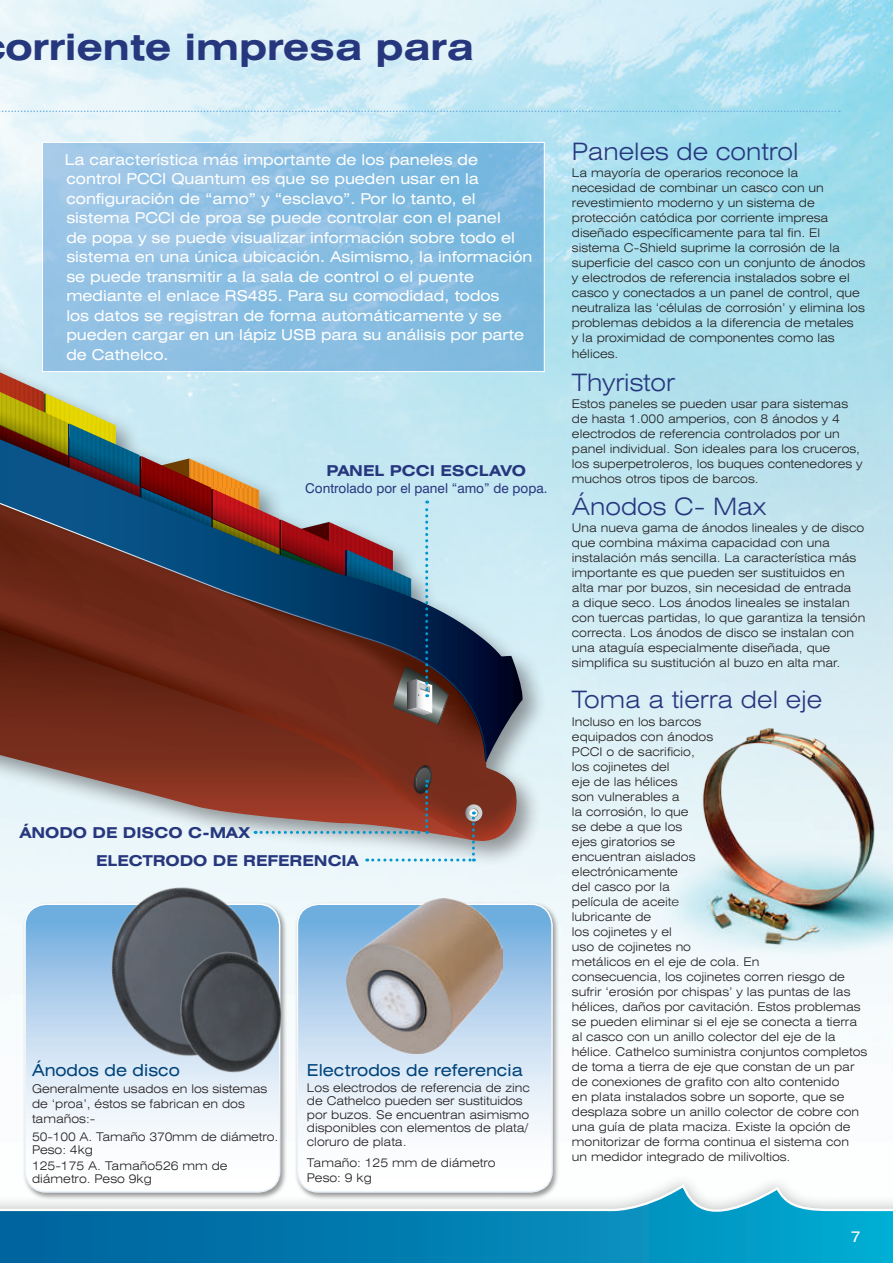
<style>
.page{position:relative;width:893px;height:1263px;background:#fff}
.page>*{position:absolute;margin:0;border:0;box-sizing:border-box;transform-origin:0 0}
.t1{font:700 expanded 36.45px "Swiss 721 BT";color:#27377e}
.t2{font:300 expanded 24px "Swiss 721 BT";color:#27377e}
.t3{font:expanded 16.5px "Swiss 721 BT";color:#00447b}
.t4{font:expanded 15px/19.5px "Swiss 721 BT";color:#fff}
.t5{font:700 expanded 15px/27.6px "Swiss 721 BT";color:#27377e}
.t6{font:13.5px "Swiss 721 BT";color:#27377e}
.t7{font:300 expanded 12px/15px "Swiss 721 BT";color:#231f20}
</style>
<div class="page">
<img style="left:0;top:0;width:893px;height:995px">
<svg style="left:0;top:1182px;width:893px;height:81px"></svg>
<svg style="left:548px;top:111px;width:292px;height:1px"></svg>
<div style="left:22px;top:901px;width:265px;height:299px;background:#231f20;opacity:.45"></div>
<svg style="left:25px;top:904px;width:255px;height:288px"></svg>
<div style="left:24px;top:903px;width:256px;height:290px;border:2px solid #fff;border-radius:21px"></div>
<div style="left:295px;top:901px;width:265px;height:299px;background:#231f20;opacity:.45"></div>
<svg style="left:297px;top:904px;width:255px;height:288px"></svg>
<div style="left:297px;top:903px;width:256px;height:290px;border:2px solid #fff;border-radius:21px"></div>
<img style="left:346px;top:899px;width:157px;height:154px">
<img style="left:654px;top:701px;width:239px;height:267px">
<div style="left:0;top:69px;width:548px;height:798px;background:#231f20;opacity:.45"></div>
<svg style="left:0;top:300px;width:517px;height:541px;background:#a4b4c3"></svg>
<svg style="left:0;top:346px;width:411px;height:13px;background:#94c3e4"></svg>
<svg style="left:449px;top:439px;width:75px;height:323px;background:#a3bdca"></svg>
<svg style="left:0;top:503px;width:487px;height:259px;background:#764a45"></svg>
<svg style="left:465px;top:804px;width:18px;height:18px"></svg>
<svg style="left:465px;top:804px;width:17px;height:17px"></svg>
<svg style="left:0;top:359px;width:449px;height:366px;background:#7a7173"></svg>
<svg style="left:255px;top:765px;width:223px;height:96px;background:#a17269"></svg>
<img style="left:78px;top:863px;width:214px;height:219px">
<img style="left:172px;top:945px;width:118px;height:135px">
<h1 class="t1" style="left:5px;top:26px;width:470px">orriente impresa para</h1>
<p class="t4" style="left:65px;top:149px;width:469px">La característica más importante de los paneles de control PCCI Quantum es que se pueden usar en la configuración de “amo” y “esclavo”. Por lo tanto, el sistema PCCI de proa se puede controlar con el panel<br>de popa y se puede visualizar información sobre todo el sistema en una única ubicación. Asimismo, la información se puede transmitir a la sala de control o el puente mediante el enlace RS485. Para su comodidad, todos<br>los datos se registran de forma automáticamente y se pueden cargar en un lápiz USB para su análisis por parte de Cathelco.</p>
<p class="t5" style="left:326px;top:457px;width:201px">PANEL PCCI ESCLAVO</p>
<p class="t6" style="left:305px;top:480px;width:244px">Controlado por el panel “amo” de popa.</p>
<p class="t5" style="left:96px;top:819px;width:264px;text-indent:-76px">ÁNODO DE DISCO C-MAX<br>ELECTRODO DE REFERENCIA</p>
<h3 class="t3" style="left:32px;top:1060px;width:149px">Ánodos de disco</h3>
<p class="t7" style="left:32px;top:1081px;width:237px">Generalmente usados en los sistemas de ‘proa’, éstos se fabrican en dos tamaños:-</p>
<p class="t7" style="left:32px;top:1130px;width:248px;line-height:13.5px">50-100 A. Tamaño 370mm de diámetro.<br>Peso: 4kg</p>
<p class="t7" style="left:32px;top:1159px;width:197px;line-height:13.5px">125-175 A. Tamaño526 mm de diámetro. Peso 9kg</p>
<h3 class="t3" style="left:307px;top:1060px;width:217px">Electrodos de referencia</h3>
<p class="t7" style="left:307px;top:1080px;width:224px;line-height:13.5px">Los electrodos de referencia de zinc de Cathelco pueden ser sustituidos por buzos. Se encuentran asimismo disponibles con elementos de plata/ cloruro de plata.</p>
<p class="t7" style="left:307px;top:1155px;width:190px">Tamaño: 125 mm de diámetro<br>Peso: 9 kg</p>
<h2 class="t2" style="left:572px;top:137px;width:228px">Paneles de control</h2>
<p class="t7" style="left:572px;top:166px;width:295px">La mayoría de operarios reconoce la<br>necesidad de combinar un casco con un revestimiento moderno y un sistema de protección catódica por corriente impresa diseñado específicamente para tal fin. El sistema C-Shield suprime la corrosión de la superficie del casco con un conjunto de ánodos y electrodos de referencia instalados sobre el casco y conectados a un panel de control, que neutraliza las ‘células de corrosión’ y elimina los problemas debidos a la diferencia de metales<br>y la proximidad de componentes como las hélices.</p>
<h2 class="t2" style="left:572px;top:368px;width:105px">Thyristor</h2>
<p class="t7" style="left:572px;top:396px;width:292px">Estos paneles se pueden usar para sistemas de hasta 1.000 amperios, con 8 ánodos y 4 electrodos de referencia controlados por un panel individual. Son ideales para los cruceros, los superpetroleros, los buques contenedores y muchos otros tipos de barcos.</p>
<h2 class="t2" style="left:572px;top:492px;width:196px">Ánodos C- Max</h2>
<p class="t7" style="left:572px;top:521px;width:295px">Una nueva gama de ánodos lineales y de disco que combina máxima capacidad con una instalación más sencilla. La característica más importante es que pueden ser sustituidos en alta mar por buzos, sin necesidad de entrada<br>a dique seco. Los ánodos lineales se instalan con tuercas partidas, lo que garantiza la tensión correcta. Los ánodos de disco se instalan con una ataguía especialmente diseñada, que simplifica su sustitución al buzo en alta mar.</p>
<h2 class="t2" style="left:572px;top:686px;width:252px">Toma a tierra del eje</h2>
<p class="t7" style="left:572px;top:714px;width:297px">Incluso en los barcos<br>equipados con ánodos<br>PCCI o de sacrificio,<br>los cojinetes del<br>eje de las hélices<br>son vulnerables a<br>la corrosión, lo que<br>se debe a que los<br>ejes giratorios se<br>encuentran aislados<br>electrónicamente<br>del casco por la<br>película de aceite<br>lubricante de<br>los cojinetes y el<br>uso de cojinetes no<br>metálicos en el eje de cola. En<br>consecuencia, los cojinetes corren riesgo de sufrir ‘erosión por chispas’ y las puntas de las hélices, daños por cavitación. Estos problemas se pueden eliminar si el eje se conecta a tierra al casco con un anillo colector del eje de la hélice. Cathelco suministra conjuntos completos de toma a tierra de eje que constan de un par de conexiones de grafito con alto contenido<br>en plata instalados sobre un soporte, que se desplaza sobre un anillo colector de cobre con una guía de plata maciza. Existe la opción de monitorizar de forma continua el sistema con<br>un medidor integrado de milivoltios.</p>
<p class="t4" style="left:851px;top:1226px;width:12px">7</p>
</div>
